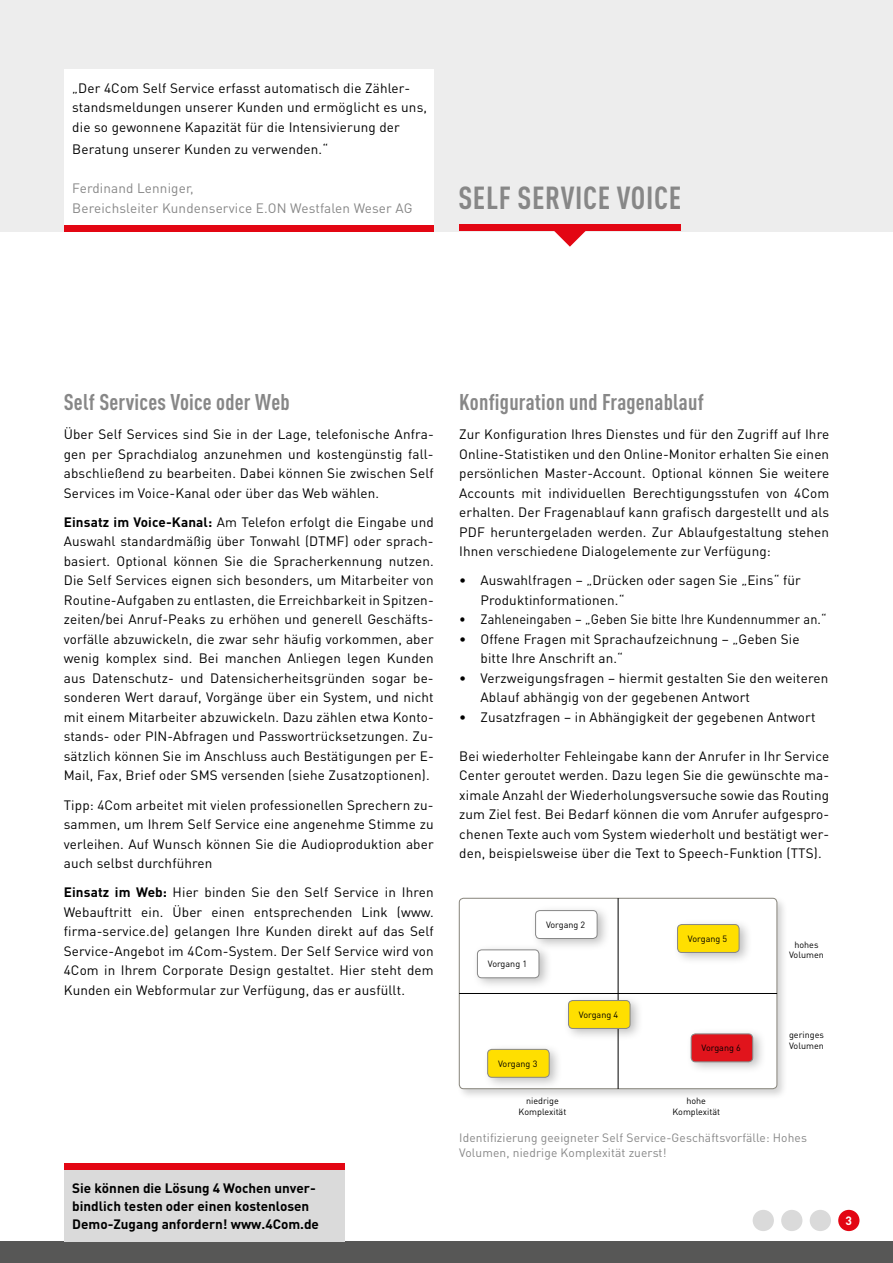
<style>
.page{position:relative;width:893px;height:1263px;background:#fff}
.page>*{position:absolute;margin:0;border:0;box-sizing:border-box;transform-origin:0 0}
.t1{font:700 condensed 31.5px "DINOT";letter-spacing:.02em;color:#878787}
.t2{font:700 condensed 22.5px "DINOT";letter-spacing:.01em;color:#878787}
.t3{font:13.5px/19.5px "DINOT";letter-spacing:.01em;color:#000;text-align:justify}
.t4{font:700 13.5px/18px "DINOT";color:#000}
.t5{font:13.5px/19.5px "DINOT";letter-spacing:.01em;color:#878787}
.t6{font:13.5px "DINOT";letter-spacing:.01em;color:#000;scale:.94 1}
.t7{font:12px/15px "DINOT";letter-spacing:.01em;color:#878787}
.t8{font:700 12px "DINOT";color:#fff}
.t9{font:9px/10.8px "DINOT";color:#000;text-align:center}
.s1{font-weight:700}
</style>
<div class="page">
<div style="left:0;top:1242px;width:893px;height:21px;background:#575756"></div>
<div style="left:753px;top:1210px;width:21px;height:21px;background:#dadada;border-radius:50%"></div>
<div style="left:781px;top:1210px;width:21px;height:21px;background:#dadada;border-radius:50%"></div>
<div style="left:810px;top:1210px;width:21px;height:21px;background:#dadada;border-radius:50%"></div>
<div style="left:838px;top:1210px;width:21px;height:21px;background:#e30613;border-radius:50%"></div>
<div style="left:0;top:0;width:893px;height:231px;background:#ededed"></div>
<div style="left:459px;top:225px;width:222px;height:6px;background:#e30613"></div>
<svg style="left:549px;top:231px;width:42px;height:16px"></svg>
<div style="left:64px;top:70px;width:370px;height:157px;background:#fff"></div>
<div style="left:64px;top:225px;width:370px;height:6px;background:#e30613"></div>
<div style="left:456px;top:895px;width:333px;height:205px;background:#000;opacity:.18"></div>
<div style="left:459px;top:898px;width:318px;height:191px;background:#fff;border-radius:4px"></div>
<div style="left:459px;top:898px;width:318px;height:191px;border:1px solid #88857c;border-radius:4px"></div>
<hr style="left:459px;top:993px;width:318px;height:1px;background:#000">
<hr style="left:618px;top:898px;width:1px;height:191px;background:#000">
<div style="left:472px;top:943px;width:81px;height:47px;background:#000;opacity:.26"></div>
<div style="left:477px;top:950px;width:62px;height:28px;background:#fff;border-radius:4px"></div>
<div style="left:477px;top:950px;width:62px;height:28px;border:1px solid #878787;border-radius:4px"></div>
<div style="left:482px;top:1043px;width:81px;height:47px;background:#000;opacity:.26"></div>
<div style="left:488px;top:1049px;width:61px;height:28px;background:#ffdf00;border-radius:4px"></div>
<div style="left:488px;top:1049px;width:61px;height:28px;border:1px solid #878787;border-radius:4px"></div>
<div style="left:563px;top:994px;width:81px;height:47px;background:#000;opacity:.26"></div>
<div style="left:568px;top:1000px;width:62px;height:28px;background:#ffdf00;border-radius:4px"></div>
<div style="left:568px;top:1000px;width:62px;height:28px;border:1px solid #878787;border-radius:4px"></div>
<div style="left:672px;top:918px;width:81px;height:47px;background:#000;opacity:.26"></div>
<div style="left:677px;top:924px;width:62px;height:28px;background:#ffdf00;border-radius:4px"></div>
<div style="left:677px;top:924px;width:62px;height:28px;border:1px solid #878787;border-radius:4px"></div>
<div style="left:686px;top:1027px;width:81px;height:47px;background:#000;opacity:.26"></div>
<div style="left:691px;top:1034px;width:62px;height:28px;background:#e1141c;border-radius:4px"></div>
<div style="left:691px;top:1034px;width:62px;height:28px;border:1px solid #878787;border-radius:4px"></div>
<div style="left:530px;top:904px;width:81px;height:47px;background:#000;opacity:.26"></div>
<div style="left:536px;top:910px;width:61px;height:28px;background:#fff;border-radius:4px"></div>
<div style="left:535px;top:910px;width:62px;height:28px;border:1px solid #878787;border-radius:4px"></div>
<div style="left:64px;top:1163px;width:280px;height:79px;background:#dadada"></div>
<div style="left:64px;top:1163px;width:280px;height:7px;background:#e30613"></div>
<p class="t3" style="left:72px;top:78px;width:356px;text-align:left">„Der 4Com Self Service erfasst automatisch die Zähler&shy;standsmeldungen unserer Kunden und ermöglicht es uns, die so gewonnene Kapazität für die Intensivierung der</p>
<p class="t3" style="left:72px;top:139px;width:257px">Beratung unserer Kunden zu verwenden.“</p>
<p class="t5" style="left:72px;top:178px;width:342px">Ferdinand Lenniger,<br>Bereichsleiter Kundenservice E.ON Westfalen Weser AG</p>
<h1 class="t1" style="left:458px;top:179px;width:224px">SELF SERVICE VOICE</h1>
<h2 class="t2" style="left:64px;top:388px;width:227px">Self Services Voice oder Web</h2>
<p class="t3" style="left:64px;top:424px;width:371px">Über Self Services sind Sie in der Lage, telefonische Anfra&shy;gen per Sprachdialog anzunehmen und kostengünstig fall&shy;abschließend zu bearbeiten. Dabei können Sie zwischen Self Services im Voice-Kanal oder über das Web wählen.</p>
<p class="t3" style="left:64px;top:512px;width:371px"><span class="s1">Einsatz im Voice-Kanal:</span> Am Telefon erfolgt die Eingabe und Auswahl standardmäßig über Tonwahl (DTMF) oder sprach&shy;basiert. Optional können Sie die Spracherkennung nutzen.<br>Die Self Services eignen sich besonders, um Mitarbeiter von Routine-Aufgaben zu entlasten, die Erreichbarkeit in Spitzen&shy;zeiten/bei Anruf-Peaks zu erhöhen und generell Geschäfts&shy;vorfälle abzuwickeln, die zwar sehr häufig vorkommen, aber wenig komplex sind. Bei manchen Anliegen legen Kunden aus Datenschutz- und Datensicherheitsgründen sogar be&shy;sonderen Wert darauf, Vorgänge über ein System, und nicht mit einem Mitarbeiter abzuwickeln. Dazu zählen etwa Konto&shy;stands- oder PIN-Abfragen und Passwortrücksetzungen. Zu&shy;sätzlich können Sie im Anschluss auch Bestätigungen per E-Mail, Fax, Brief oder SMS versenden (siehe Zusatzoptionen).</p>
<p class="t3" style="left:64px;top:794px;width:371px">Tipp: 4Com arbeitet mit vielen professionellen Sprechern zu&shy;sammen, um Ihrem Self Service eine angenehme Stimme zu verleihen. Auf Wunsch können Sie die Audioproduktion aber auch selbst durchführen</p>
<p class="t3" style="left:64px;top:882px;width:371px"><span class="s1">Einsatz im Web:</span> Hier binden Sie den Self Service in Ihren Webauftritt ein. Über einen entsprechenden Link (www. firma-service.de) gelangen Ihre Kunden direkt auf das Self Service-Angebot im 4Com-System. Der Self Service wird von 4Com in Ihrem Corporate Design gestaltet. Hier steht dem Kunden ein Webformular zur Verfügung, das er ausfüllt.</p>
<p class="t4" style="left:72px;top:1178px;width:248px">Sie können die Lösung 4 Wochen unver&shy;bindlich testen oder einen kostenlosen<br>Demo-Zugang anfordern! www.4Com.de</p>
<h2 class="t2" style="left:459px;top:388px;width:246px">Konfiguration und Fragenablauf</h2>
<p class="t3" style="left:459px;top:424px;width:371px">Zur Konfiguration Ihres Dienstes und für den Zugriff auf Ihre Online-Statistiken und den Online-Monitor erhalten Sie einen persönlichen Master-Account. Optional können Sie weitere Accounts mit individuellen Berechtigungsstufen von 4Com erhalten. Der Fragenablauf kann grafisch dargestellt und als PDF heruntergeladen werden. Zur Ablaufgestaltung stehen Ihnen verschiedene Dialogelemente zur Verfügung:</p>
<p class="t3" style="left:480px;top:570px;width:322px;text-indent:-21px">• Auswahlfragen – „Drücken oder sagen Sie „Eins“ für<br>Produktinformationen.“</p>
<p class="t6" style="left:459px;top:610px;width:392px">• Zahleneingaben – „Geben Sie bitte Ihre Kundennummer an.“</p>
<p class="t3" style="left:480px;top:629px;width:321px;text-indent:-21px">• Offene Fragen mit Sprachaufzeichnung – „Geben Sie bitte Ihre Anschrift an.“</p>
<p class="t3" style="left:480px;top:668px;width:349px;text-indent:-21px">• Verzweigungsfragen – hiermit gestalten Sie den weiteren<br>Ablauf abhängig von der gegebenen Antwort</p>
<p class="t3" style="left:459px;top:707px;width:358px">• Zusatzfragen – in Abhängigkeit der gegebenen Antwort</p>
<p class="t3" style="left:459px;top:746px;width:371px">Bei wiederholter Fehleingabe kann der Anrufer in Ihr Service Center geroutet werden. Dazu legen Sie die gewünschte ma&shy;ximale Anzahl der Wiederholungsversuche sowie das Routing zum Ziel fest. Bei Bedarf können die vom Anrufer aufgespro&shy;chenen Texte auch vom System wiederholt und bestätigt wer&shy;den, beispielsweise über die Text to Speech-Funktion (TTS).</p>
<p class="t9" style="left:488px;top:958px;width:41px">Vorgang 1</p>
<p class="t9" style="left:546px;top:919px;width:41px">Vorgang 2</p>
<p class="t9" style="left:498px;top:1058px;width:41px">Vorgang 3</p>
<p class="t9" style="left:579px;top:1009px;width:41px">Vorgang 4</p>
<p class="t9" style="left:688px;top:933px;width:41px">Vorgang 5</p>
<p class="t9" style="left:702px;top:1042px;width:41px">Vorgang 6</p>
<p class="t9" style="left:519px;top:1095px;width:49px">niedrige<br>Komplexität</p>
<p class="t9" style="left:672px;top:1095px;width:49px">hohe<br>Komplexität</p>
<p class="t9" style="left:789px;top:938px;width:36px">hohes<br>Volumen</p>
<p class="t9" style="left:789px;top:1029px;width:36px;text-align:left">geringes<br>Volumen</p>
<p class="t7" style="left:459px;top:1129px;width:349px">Identifizierung geeigneter Self Service-Geschäftsvorfälle: Hohes<br>Volumen, niedrige Komplexität zuerst!</p>
<p class="t8" style="left:846px;top:1212px;width:8px">3</p>
</div>
